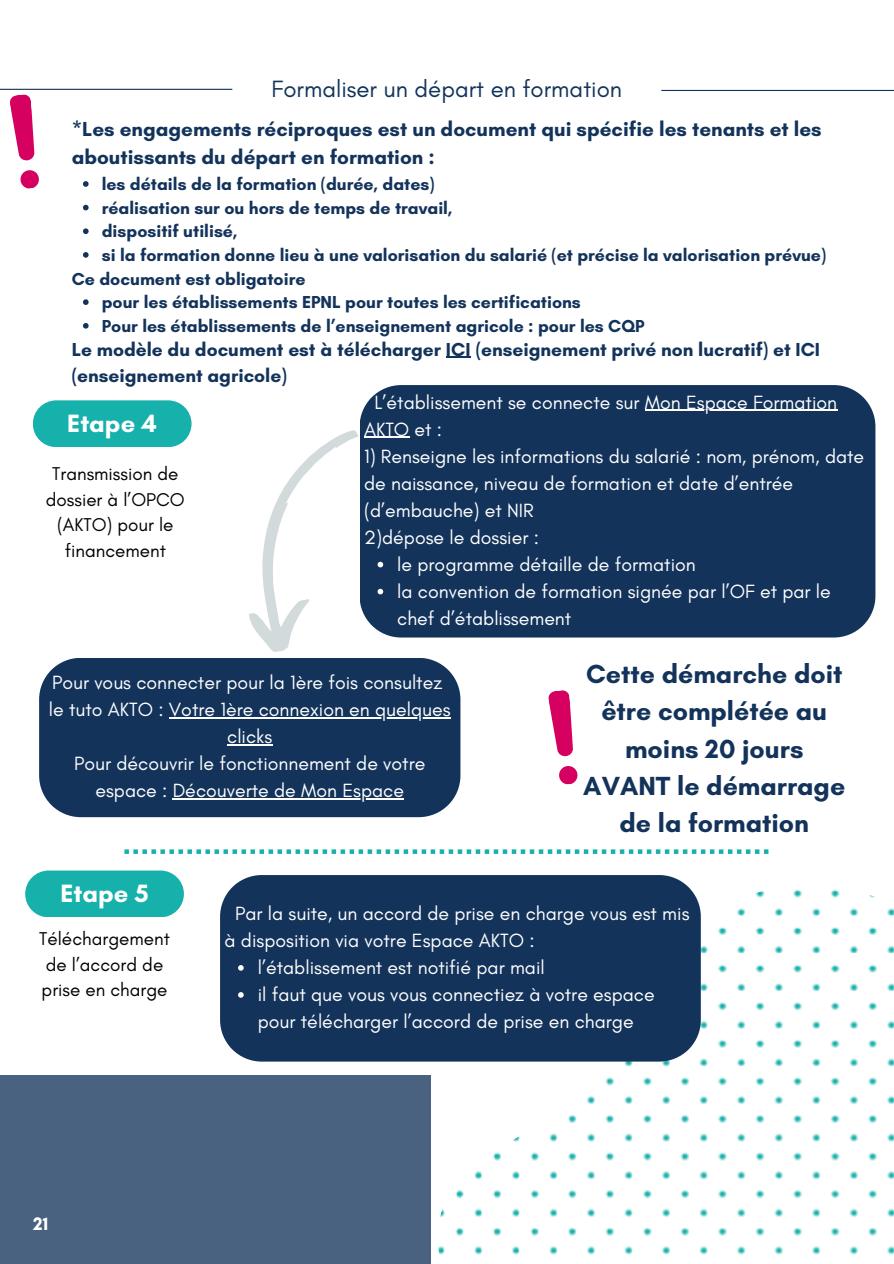
<style>
.page{position:relative;width:894px;height:1264px;background:#fff}
.page>*{position:absolute;margin:0;border:0;box-sizing:border-box;transform-origin:0 0}
.t1{font:700 26.7px/37.2px "Glacial Indifference";color:#13335b;text-align:center}
.t2{font:700 25.5px "Glacial Indifference";color:#fff}
.t3{font:24px "Glacial Indifference";color:#13335b}
.t4{font:700 20.7px/28.2px "Glacial Indifference";color:#13335b}
.t5{font:19.5px/27px "Glacial Indifference";color:#fff}
.t6{font:700 19.2px/25.8px "Glacial Indifference";color:#13335b}
.t7{font:18.75px/25.7px "Glacial Indifference";color:#000;text-align:center}
.t8{font:700 18.45px "Glacial Indifference";color:#fff}
.t9{font:700 17.7px "Glacial Indifference";color:#13335b}
</style>
<div class="page">
<div style="left:0;top:1074px;width:430px;height:189px;background:#496280"></div>
<hr style="left:0;top:89px;width:232px;height:1px;background:#13335b">
<hr style="left:661px;top:90px;width:232px;height:1px;background:#13335b">
<svg style="left:437px;top:889px;width:456px;height:366px"></svg>
<div style="left:360px;top:385px;width:515px;height:252px;background:#13335b"></div>
<hr style="left:644px;top:410px;width:192px;height:1px;background:#fff">
<hr style="left:364px;top:437px;width:45px;height:1px;background:#fff">
<svg style="left:377px;top:561px;width:6px;height:6px"></svg>
<svg style="left:377px;top:588px;width:6px;height:6px"></svg>
<div style="left:220px;top:875px;width:480px;height:186px;background:#13335b"></div>
<svg style="left:238px;top:965px;width:6px;height:5px"></svg>
<svg style="left:238px;top:992px;width:6px;height:5px"></svg>
<div style="left:39px;top:658px;width:421px;height:159px;background:#13335b"></div>
<hr style="left:169px;top:717px;width:281px;height:1px;background:#fff">
<hr style="left:227px;top:744px;width:45px;height:1px;background:#fff">
<hr style="left:173px;top:798px;width:231px;height:1px;background:#fff">
<svg style="left:233px;top:430px;width:127px;height:230px"></svg>
<svg style="left:548px;top:690px;width:25px;height:67px"></svg>
<svg style="left:559px;top:766px;width:19px;height:19px"></svg>
<svg style="left:124px;top:849px;width:644px;height:4px"></svg>
<svg style="left:83px;top:181px;width:6px;height:6px"></svg>
<svg style="left:83px;top:205px;width:6px;height:5px"></svg>
<svg style="left:83px;top:228px;width:6px;height:6px"></svg>
<svg style="left:83px;top:252px;width:6px;height:6px"></svg>
<svg style="left:83px;top:299px;width:6px;height:6px"></svg>
<svg style="left:83px;top:323px;width:6px;height:5px"></svg>
<svg style="left:446px;top:357px;width:24px;height:1px"></svg>
<svg style="left:10px;top:94px;width:25px;height:67px"></svg>
<svg style="left:20px;top:170px;width:19px;height:19px"></svg>
<div style="left:33px;top:400px;width:158px;height:47px;background:#16b1ab;border-radius:23px"></div>
<div style="left:25px;top:870px;width:159px;height:47px;background:#16b1ab;border-radius:23px"></div>
<p class="t3" style="left:271px;top:74px;width:352px">Formaliser un départ en formation</p>
<h1 class="t4" style="left:72px;top:115px;width:751px">*Les engagements réciproques est un document qui spécifie les tenants et les aboutissants du départ en formation :</h1>
<p class="t9" style="left:102px;top:173px;width:334px">les détails de la formation (durée, dates)</p>
<h4 class="t9" style="left:102px;top:197px;width:352px">réalisation sur ou hors de temps de travail,</h4>
<h4 class="t9" style="left:102px;top:221px;width:137px">dispositif utilisé,</h4>
<h1 class="t9" style="left:102px;top:244px;width:725px">si la formation donne lieu à une valorisation du salarié (et précise la valorisation prévue)</h1>
<p class="t9" style="left:72px;top:268px;width:235px">Ce document est obligatoire</p>
<h1 class="t9" style="left:102px;top:291px;width:480px">pour les établissements EPNL pour toutes les certifications</h1>
<h4 class="t9" style="left:102px;top:315px;width:544px">Pour les établissements de l’enseignement agricole : pour les CQP</h4>
<p class="t6" style="left:72px;top:336px;width:749px">Le modèle du document est à télécharger ICI (enseignement privé non lucratif) et ICI (enseignement agricole)</p>
<p class="t2" style="left:67px;top:407px;width:91px">Etape 4</p>
<h2 class="t5" style="left:374px;top:388px;width:464px">L’établissement se connecte sur Mon Espace Formation</h2>
<p class="t5" style="left:364px;top:415px;width:79px">AKTO et :</p>
<p class="t5" style="left:364px;top:442px;width:501px">1) Renseigne les informations du salarié : nom, prénom, date</p>
<p class="t5" style="left:364px;top:469px;width:430px">de naissance, niveau de formation et date d’entrée</p>
<p class="t5" style="left:364px;top:496px;width:171px">(d’embauche) et NIR</p>
<p class="t5" style="left:364px;top:523px;width:176px">2)dépose le dossier :</p>
<p class="t5" style="left:397px;top:550px;width:300px">le programme détaille de formation</p>
<p class="t5" style="left:397px;top:577px;width:435px">la convention de formation signée par l’OF et par le</p>
<h3 class="t5" style="left:397px;top:604px;width:175px">chef d’établissement</h3>
<h4 class="t7" style="left:46px;top:460px;width:140px">Transmission de dossier à l’OPCO (AKTO) pour le financement</h4>
<p class="t5" style="left:49px;top:669px;width:403px">Pour vous connecter pour la 1ère fois consultez le tuto AKTO : Votre 1ère connexion en quelques</p>
<h5 class="t5" style="left:74px;top:723px;width:352px;text-align:center">clicks<br>Pour découvrir le fonctionnement de votre espace : Découverte de Mon Espace</h5>
<p class="t1" style="left:583px;top:655px;width:263px">Cette démarche doit être complétée au moins 20 jours<br>AVANT le démarrage de la formation</p>
<p class="t2" style="left:60px;top:877px;width:90px">Etape 5</p>
<p class="t7" style="left:39px;top:925px;width:132px;text-align:left">Téléchargement de l’accord de prise en charge</p>
<p class="t5" style="left:224px;top:899px;width:466px;text-indent:11px">Par la suite, un accord de prise en charge vous est mis à disposition via votre Espace AKTO :</p>
<p class="t5" style="left:258px;top:953px;width:288px">l’établissement est notifié par mail</p>
<p class="t5" style="left:258px;top:980px;width:398px">il faut que vous vous connectiez à votre espace pour télécharger l’accord de prise en charge</p>
<h3 class="t8" style="left:33px;top:1212px;width:17px">21</h3>
</div>
